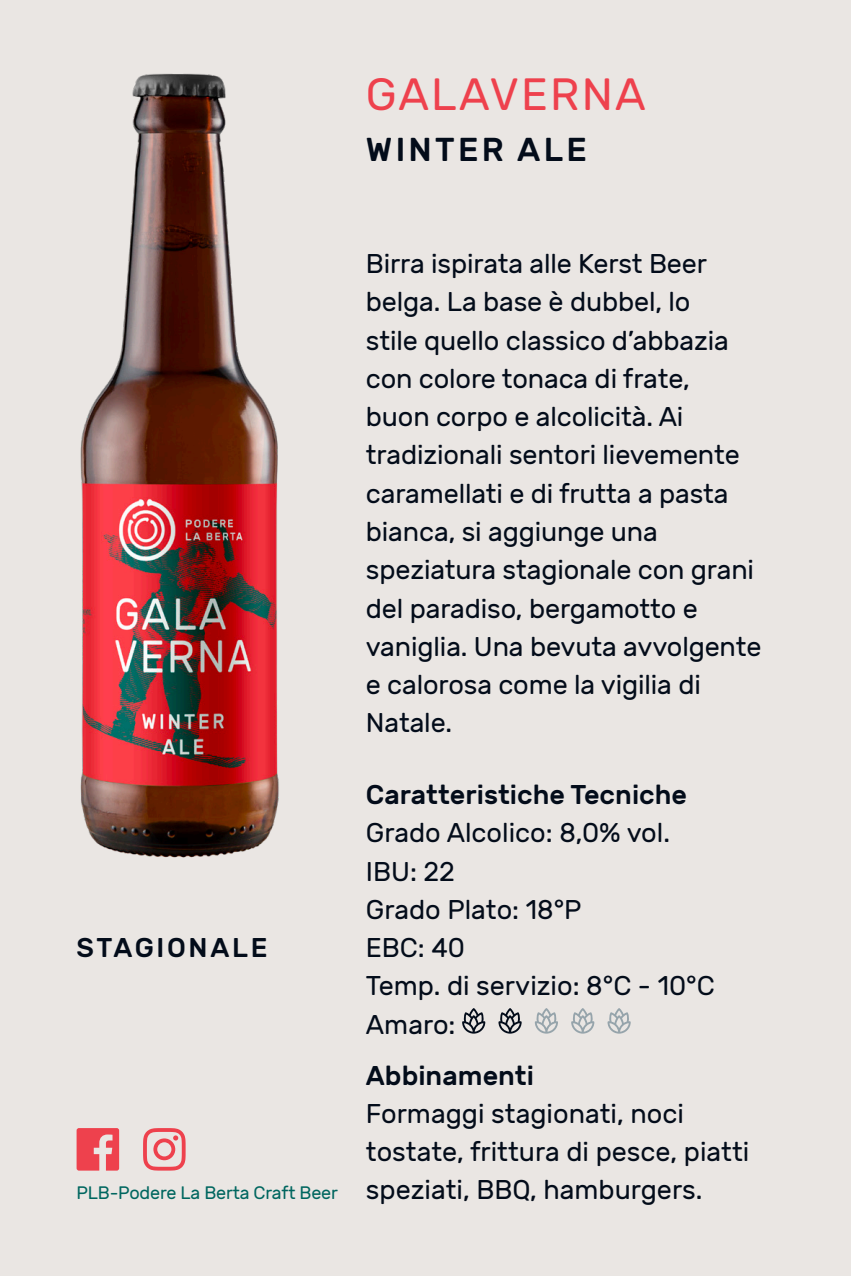
<style>
.page{position:relative;width:851px;height:1276px;background:#fff}
.page>*{position:absolute;margin:0;border:0;box-sizing:border-box;transform-origin:0 0}
.t1{font:45px "Rubik";letter-spacing:.05em;color:#ee414d}
.t2{font:500 33px "Rubik";letter-spacing:.1em;color:#030c1a}
.t3{font:27px/38.1px "Rubik";letter-spacing:-.005em;color:#030c1a}
.t4{font:500 27px "Rubik";color:#030c1a}
.t5{font:500 27px "Rubik";letter-spacing:.1em;color:#030c1a}
.t6{font:18px "Rubik";letter-spacing:-.01em;color:#00665f}
</style>
<div class="page">
<div style="left:0;top:0;width:850px;height:1276px;background:#eae6e3"></div>
<svg style="left:462px;top:1008px;width:23px;height:25px"></svg>
<svg style="left:498px;top:1008px;width:23px;height:25px"></svg>
<svg style="left:534px;top:1008px;width:24px;height:25px"></svg>
<svg style="left:571px;top:1008px;width:23px;height:25px"></svg>
<svg style="left:607px;top:1008px;width:23px;height:25px"></svg>
<svg style="left:77px;top:1128px;width:42px;height:42px"></svg>
<svg style="left:143px;top:1128px;width:42px;height:42px"></svg>
<img style="left:80px;top:73px;width:199px;height:785px">
<p class="t1" style="left:366px;top:70px;width:281px">GALAVERNA</p>
<p class="t2" style="left:366px;top:131px;width:222px">WINTER ALE</p>
<p class="t5" style="left:77px;top:932px;width:192px">STAGIONALE</p>
<p class="t3" style="left:366px;top:246px;width:397px">Birra ispirata alle Kerst Beer belga. La base è dubbel, lo<br>stile quello classico d’abbazia con colore tonaca di frate,<br>buon corpo e alcolicità. Ai tradizionali sentori lievemente caramellati e di frutta a pasta bianca, si aggiunge una speziatura stagionale con grani del paradiso, bergamotto e vaniglia. Una bevuta avvolgente e calorosa come la vigilia di<br>Natale.</p>
<p class="t4" style="left:366px;top:779px;width:322px">Caratteristiche Tecniche</p>
<p class="t3" style="left:366px;top:815px;width:305px">Grado Alcolico: 8,0% vol.</p>
<p class="t3" style="left:366px;top:853px;width:91px">IBU: 22</p>
<p class="t3" style="left:366px;top:891px;width:217px">Grado Plato: 18°P</p>
<p class="t3" style="left:366px;top:929px;width:101px">EBC: 40</p>
<p class="t3" style="left:366px;top:968px;width:350px">Temp. di servizio: 8°C - 10°C</p>
<p class="t3" style="left:366px;top:1006px;width:91px">Amaro:</p>
<p class="t4" style="left:366px;top:1060px;width:169px">Abbinamenti</p>
<p class="t3" style="left:366px;top:1095px;width:385px">Formaggi stagionati, noci tostate, frittura di pesce, piatti</p>
<p class="t6" style="left:77px;top:1183px;width:263px">PLB-Podere La Berta Craft Beer</p>
<p class="t3" style="left:366px;top:1172px;width:338px">speziati, BBQ, hamburgers.</p>
</div>
